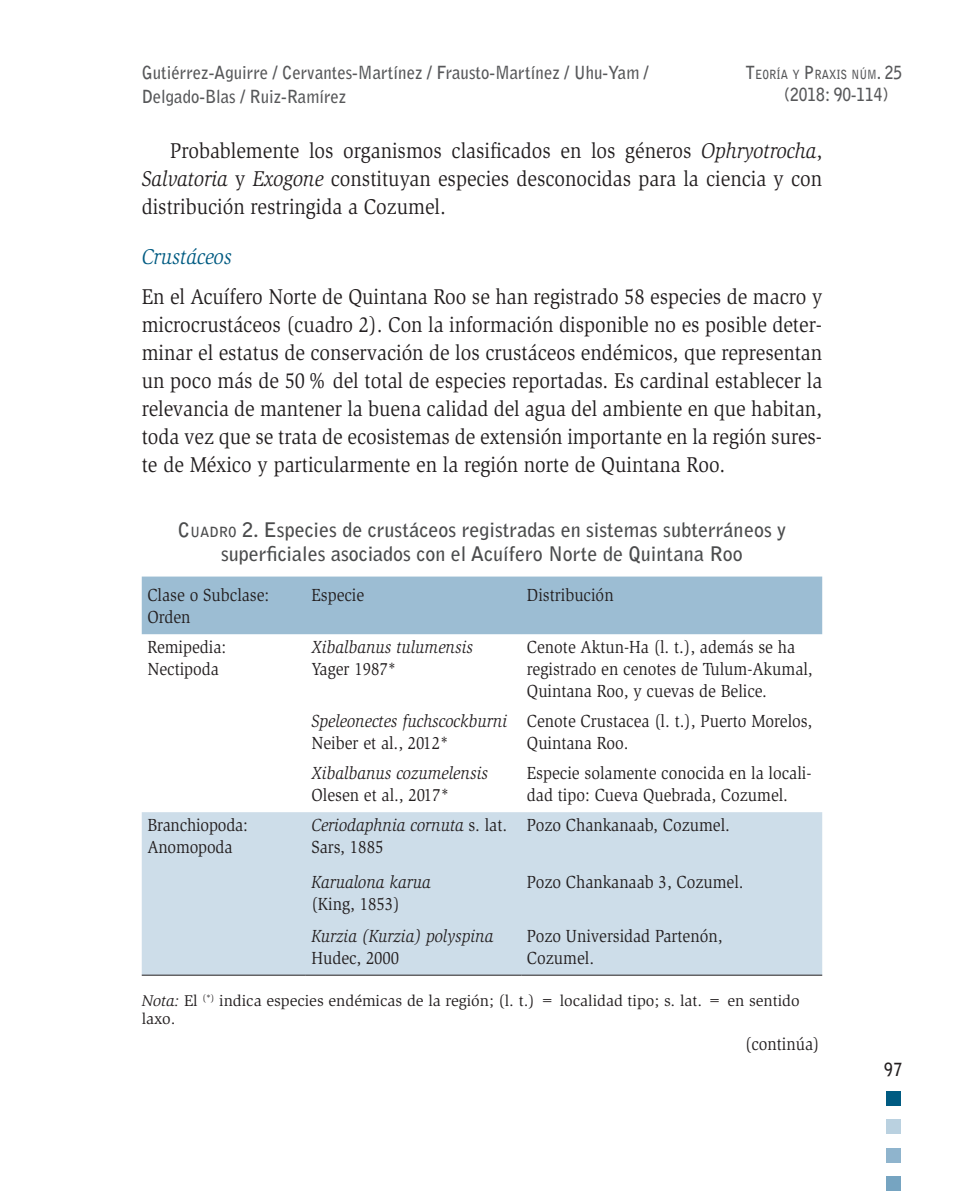
<style>
.page{position:relative;width:964px;height:1191px;background:#fff}
.page>*{position:absolute;margin:0;border:0;box-sizing:border-box;transform-origin:0 0}
.t1{font:22px/28px "Slimbach Std";color:#231f20;text-align:justify;scale:.9 1}
.t2{font:italic 22px "Slimbach Std";color:#005b82;scale:.9 1}
.t3{font:700 20px/24px "Bell Gothic Std";color:#4b4c4d;text-align:center}
.t4{font:18px/22px "Slimbach Std";color:#231f20;scale:.9 1}
.t5{font:italic 18px/22px "Slimbach Std";color:#231f20;scale:.9 1}
.t6{font:700 18px/24px "Bell Gothic Std";color:#57585a;scale:.93 1}
.t7{font:700 18px "Bell Gothic Std";color:#57585a;scale:.87 1}
.t8{font:700 18px "Bell Gothic Std";color:#231f20;scale:.87 1}
.t9{font:16px/17.6px "Slimbach Std";color:#231f20}
.t10{font:700 12.6px "Bell Gothic Std";color:#57585a;scale:.87 1}
.s1{font-size:18px}
.s2{font-style:italic}
.s3{font-style:inherit}
.s4{font-size:14px}
.s5{font-style:normal}
</style>
<div class="page">
<div style="left:886px;top:1091px;width:15px;height:14px;background:#005b82"></div>
<div style="left:886px;top:1176px;width:15px;height:15px;background:#76a4c1"></div>
<div style="left:886px;top:1119px;width:15px;height:15px;background:#bad1e0"></div>
<div style="left:886px;top:1148px;width:15px;height:14px;background:#8fb4cd"></div>
<div style="left:142px;top:576px;width:680px;height:58px;background:#9cbdd3"></div>
<div style="left:142px;top:812px;width:680px;height:162px;background:#cddde9"></div>
<hr style="left:142px;top:974px;width:164px;height:1px;background:#231f20">
<hr style="left:306px;top:974px;width:215px;height:1px;background:#231f20">
<hr style="left:521px;top:974px;width:301px;height:1px;background:#231f20">
<p class="t6" style="left:142px;top:60px;width:546px">Gutiérrez-Aguirre / Cervantes-Martínez / Frausto-Martínez / Uhu-Yam /<br>Delgado-Blas / Ruiz-Ramírez</p>
<p class="t10" style="left:745px;top:67px;width:182px"><span class="s1">T</span>EORÍA Y <span class="s1">P</span>RAXIS NÚM<span class="s1">. 25</span></p>
<p class="t7" style="left:784px;top:84px;width:122px">(2018: 90-114)</p>
<p class="t1" style="left:142px;top:136px;width:757px;text-indent:28px">Probablemente los organismos clasificados en los géneros <span class="s2">Ophryotrocha</span>, <span class="s2">Salvatoria</span> y <span class="s2">Exogone</span> constituyan especies desconocidas para la ciencia y con distribución restringida a Cozumel.</p>
<p class="t2" style="left:142px;top:244px;width:102px">Crustáceos</p>
<p class="t1" style="left:142px;top:282px;width:757px">En el Acuífero Norte de Quintana Roo se han registrado 58 especies de macro y microcrustáceos (cuadro 2). Con la información disponible no es posible deter&shy;minar el estatus de conservación de los crustáceos endémicos, que representan un poco más de 50% del total de especies reportadas. Es cardinal establecer la relevancia de mantener la buena calidad del agua del ambiente en que habitan, toda vez que se trata de ecosistemas de extensión importante en la región sures&shy;te de México y particularmente en la región norte de Quintana Roo.</p>
<p class="t3" style="left:178px;top:517px;width:610px"><span class="s3">C</span><span class="s4">UADRO</span> 2. Especies de crustáceos registradas en sistemas subterráneos y superficiales asociados con el Acuífero Norte de Quintana Roo</p>
<p class="t4" style="left:147px;top:584px;width:137px">Clase o Subclase:<br>Orden</p>
<p class="t4" style="left:311px;top:584px;width:60px">Especie</p>
<p class="t4" style="left:527px;top:584px;width:98px">Distribución</p>
<p class="t4" style="left:147px;top:636px;width:89px">Remipedia:<br>Nectipoda</p>
<p class="t5" style="left:311px;top:636px;width:181px">Xibalbanus tulumensis</p>
<p class="t4" style="left:527px;top:636px;width:319px">Cenote Aktun-Ha (l. t.), además se ha registrado en cenotes de Tulum-Akumal,<br>Quintana Roo, y cuevas de Belice.</p>
<p class="t4" style="left:311px;top:658px;width:96px">Yager 1987*</p>
<p class="t5" style="left:311px;top:710px;width:219px">Speleonectes fuchscockburni</p>
<p class="t4" style="left:311px;top:732px;width:154px">Neiber et al., 2012*</p>
<p class="t5" style="left:311px;top:762px;width:198px">Xibalbanus cozumelensis</p>
<p class="t4" style="left:311px;top:784px;width:154px">Olesen et al., 2017*</p>
<p class="t4" style="left:527px;top:710px;width:319px">Cenote Crustacea (l. t.), Puerto Morelos,<br>Quintana Roo.</p>
<p class="t4" style="left:527px;top:762px;width:318px">Especie solamente conocida en la locali&shy;dad tipo: Cueva Quebrada, Cozumel.</p>
<p class="t4" style="left:147px;top:814px;width:113px">Branchiopoda:<br>Anomopoda</p>
<p class="t5" style="left:311px;top:814px;width:219px">Ceriodaphnia cornuta <span class="s5">s. lat.<br>Sars, 1885</span></p>
<p class="t4" style="left:527px;top:814px;width:227px">Pozo Chankanaab, Cozumel.</p>
<p class="t5" style="left:311px;top:871px;width:134px">Karualona karua</p>
<p class="t4" style="left:311px;top:893px;width:99px">(King, 1853)</p>
<p class="t4" style="left:527px;top:871px;width:242px">Pozo Chankanaab 3, Cozumel.</p>
<p class="t5" style="left:311px;top:925px;width:204px">Kurzia (Kurzia) polyspina</p>
<p class="t4" style="left:311px;top:947px;width:99px">Hudec, 2000</p>
<p class="t4" style="left:527px;top:925px;width:219px">Pozo Universidad Partenón,<br>Cozumel.</p>
<p class="t9" style="left:142px;top:992px;width:659px"><span class="s2">Nota:</span> El <sup>(*)</sup> indica especies endémicas de la región; (l. t.) = localidad tipo; s. lat. = en sentido laxo.</p>
<p class="t4" style="left:745px;top:1033px;width:84px">(continúa)</p>
<p class="t8" style="left:884px;top:1058px;width:23px">97</p>
</div>
